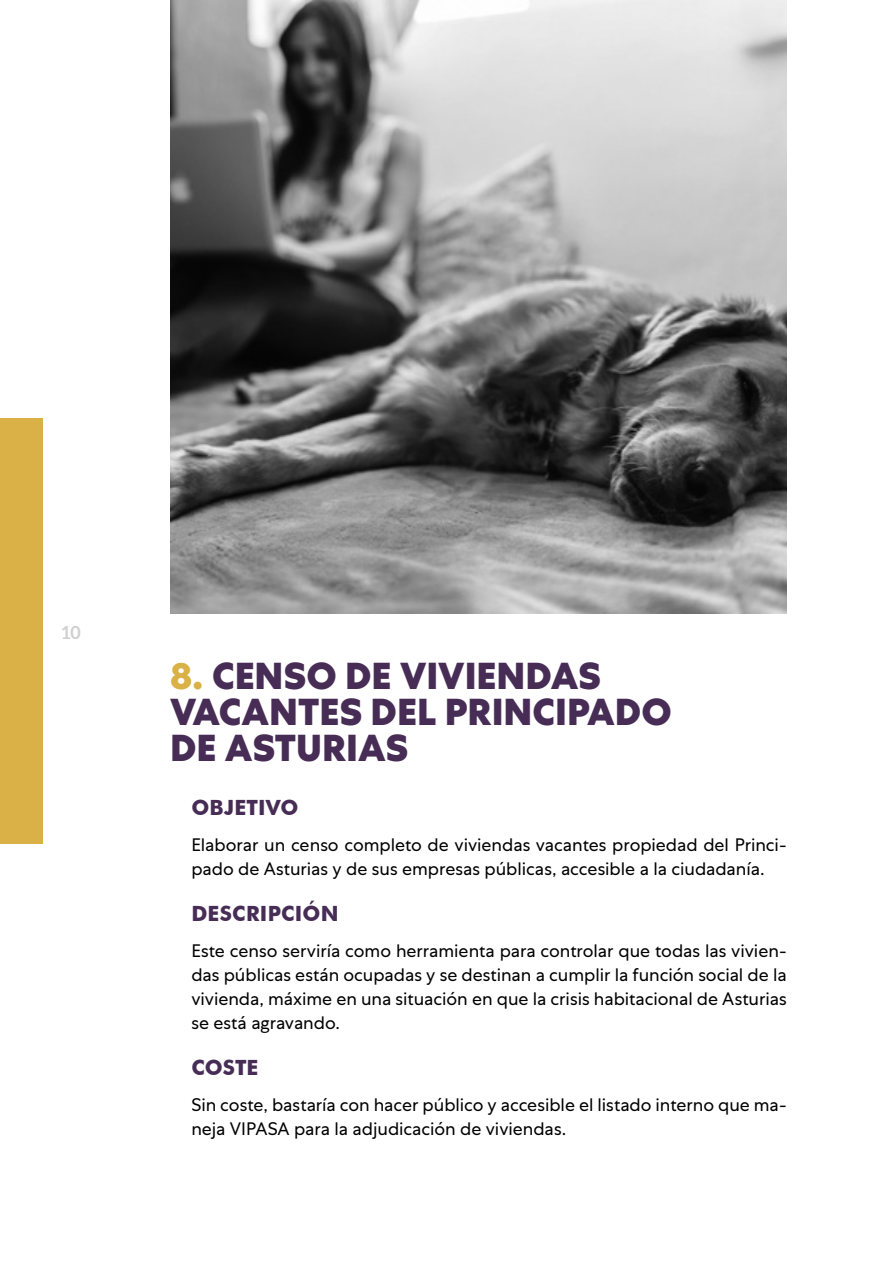
<style>
.page{position:relative;width:893px;height:1263px;background:#fff}
.page>*{position:absolute;margin:0;border:0;box-sizing:border-box;transform-origin:0 0}
.t1{font:800 37.5px/36px "Centra No 1";color:#472d56}
.t2{font:700 21px "Futura BT";letter-spacing:.01em;color:#472d56}
.t3{font:18px/24px "Centra No 1";letter-spacing:-.005em;color:#000}
.t4{font:700 18px "Aleo";color:#d0d0d0}
.s1{color:#d9b146}
</style>
<div class="page">
<div style="left:0;top:419px;width:43px;height:425px;background:#d9b146"></div>
<img style="left:170px;top:0;width:617px;height:613px">
<p class="t4" style="left:62px;top:622px;width:20px">10</p>
<h1 class="t1" style="left:170px;top:658px;width:503px"><span class="s1">8.</span> CENSO DE VIVIENDAS<br>VACANTES DEL PRINCIPADO<br>DE ASTURIAS</h1>
<p class="t2" style="left:191px;top:794px;width:109px">OBJETIVO</p>
<p class="t3" style="left:191px;top:833px;width:597px">Elaborar un censo completo de viviendas vacantes propiedad del Princi&shy;pado de Asturias y de sus empresas públicas, accesible a la ciudadanía.</p>
<p class="t2" style="left:191px;top:900px;width:149px">DESCRIPCIÓN</p>
<p class="t3" style="left:191px;top:939px;width:597px;text-align:justify">Este censo serviría como herramienta para controlar que todas las vivien&shy;das públicas están ocupadas y se destinan a cumplir la función social de la vivienda, máxime en una situación en que la crisis habitacional de Asturias se está agravando.</p>
<p class="t2" style="left:191px;top:1054px;width:69px">COSTE</p>
<p class="t3" style="left:191px;top:1093px;width:597px">Sin coste, bastaría con hacer público y accesible el listado interno que ma&shy;neja VIPASA para la adjudicación de viviendas.</p>
</div>
